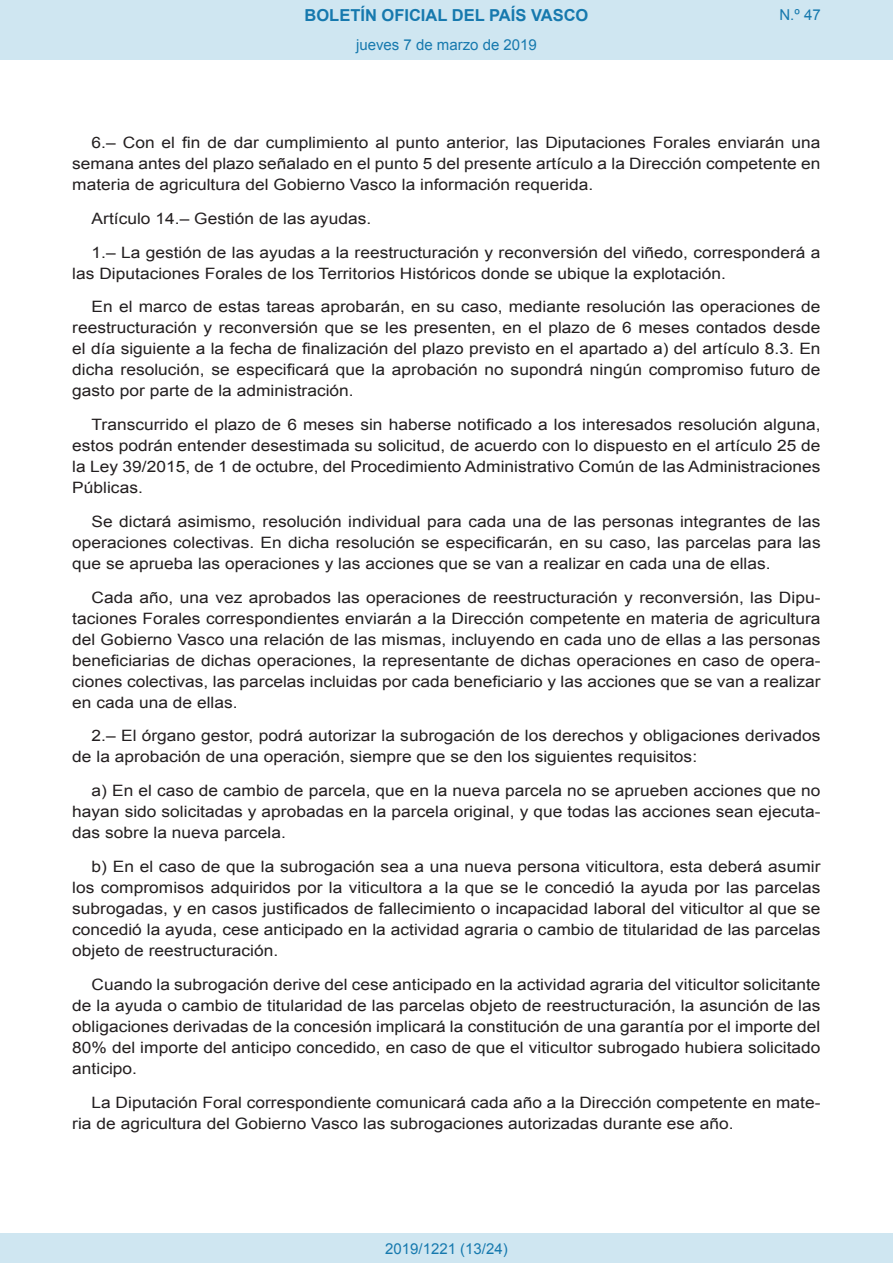
<style>
.page{position:relative;width:893px;height:1263px;background:#fff}
.page>*{position:absolute;margin:0;border:0;box-sizing:border-box;transform-origin:0 0}
.t1{font:700 16.5px "Arial";color:#1679ae}
.BOPVDetalle{font:15.6px/21px "Arial";color:#231f20;text-align:justify;scale:1.11 1}
.Paginacion_Centro{font:15px "Arial";color:#1679ae}
</style>
<div class="page">
<div style="left:0;top:0;width:893px;height:60px;background:#cfe6f1"></div>
<div style="left:0;top:1233px;width:893px;height:30px;background:#cfe6f1"></div>
<p class="t1" style="left:305px;top:4px;width:285px">BOLETÍN OFICIAL DEL PAÍS VASCO</p>
<p class="Paginacion_Centro" style="left:356px;top:35px;width:182px">jueves 7 de marzo de 2019</p>
<p class="Paginacion_Centro" style="left:779px;top:5px;width:43px">N.º 47</p>
<p class="BOPVDetalle" style="left:72px;top:132px;width:676px;text-indent:19px">6.– Con el fin de dar cumplimiento al punto anterior, las Diputaciones Forales enviarán una semana antes del plazo señalado en el punto 5 del presente artículo a la Dirección competente en materia de agricultura del Gobierno Vasco la información requerida.</p>
<p class="BOPVDetalle" style="left:92px;top:208px;width:253px">Artículo 14.– Gestión de las ayudas.</p>
<p class="BOPVDetalle" style="left:72px;top:242px;width:676px;text-indent:19px">1.– La gestión de las ayudas a la reestructuración y reconversión del viñedo, corresponderá a las Diputaciones Forales de los Territorios Históricos donde se ubique la explotación.</p>
<p class="BOPVDetalle" style="left:72px;top:297px;width:676px;text-indent:19px">En el marco de estas tareas aprobarán, en su caso, mediante resolución las operaciones de reestructuración y reconversión que se les presenten, en el plazo de 6 meses contados desde el día siguiente a la fecha de finalización del plazo previsto en el apartado a) del artículo 8.3. En dicha resolución, se especificará que la aprobación no supondrá ningún compromiso futuro de gasto por parte de la administración.</p>
<p class="BOPVDetalle" style="left:72px;top:414px;width:676px;text-indent:19px">Transcurrido el plazo de 6 meses sin haberse notificado a los interesados resolución alguna, estos podrán entender desestimada su solicitud, de acuerdo con lo dispuesto en el artículo 25 de la Ley 39/2015, de 1 de octubre, del Procedimiento Administrativo Común de las Administraciones Públicas.</p>
<p class="BOPVDetalle" style="left:72px;top:511px;width:676px;text-indent:19px">Se dictará asimismo, resolución individual para cada una de las personas integrantes de las operaciones colectivas. En dicha resolución se especificarán, en su caso, las parcelas para las que se aprueba las operaciones y las acciones que se van a realizar en cada una de ellas.</p>
<p class="BOPVDetalle" style="left:72px;top:587px;width:676px;text-indent:19px">Cada año, una vez aprobados las operaciones de reestructuración y reconversión, las Dipu&shy;taciones Forales correspondientes enviarán a la Dirección competente en materia de agricultura del Gobierno Vasco una relación de las mismas, incluyendo en cada uno de ellas a las personas beneficiarias de dichas operaciones, la representante de dichas operaciones en caso de opera&shy;ciones colectivas, las parcelas incluidas por cada beneficiario y las acciones que se van a realizar en cada una de ellas.</p>
<p class="BOPVDetalle" style="left:72px;top:726px;width:676px;text-indent:19px">2.– El órgano gestor, podrá autorizar la subrogación de los derechos y obligaciones derivados de la aprobación de una operación, siempre que se den los siguientes requisitos:</p>
<p class="BOPVDetalle" style="left:72px;top:780px;width:676px;text-indent:19px">a) En el caso de cambio de parcela, que en la nueva parcela no se aprueben acciones que no hayan sido solicitadas y aprobadas en la parcela original, y que todas las acciones sean ejecuta&shy;das sobre la nueva parcela.</p>
<p class="BOPVDetalle" style="left:72px;top:856px;width:676px;text-indent:19px">b) En el caso de que la subrogación sea a una nueva persona viticultora, esta deberá asumir los compromisos adquiridos por la viticultora a la que se le concedió la ayuda por las parcelas subrogadas, y en casos justificados de fallecimiento o incapacidad laboral del viticultor al que se concedió la ayuda, cese anticipado en la actividad agraria o cambio de titularidad de las parcelas objeto de reestructuración.</p>
<p class="BOPVDetalle" style="left:72px;top:974px;width:676px;text-indent:19px">Cuando la subrogación derive del cese anticipado en la actividad agraria del viticultor solicitante de la ayuda o cambio de titularidad de las parcelas objeto de reestructuración, la asunción de las obligaciones derivadas de la concesión implicará la constitución de una garantía por el importe del 80% del importe del anticipo concedido, en caso de que el viticultor subrogado hubiera solicitado anticipo.</p>
<p class="BOPVDetalle" style="left:72px;top:1092px;width:676px;text-indent:19px">La Diputación Foral correspondiente comunicará cada año a la Dirección competente en mate&shy;ria de agricultura del Gobierno Vasco las subrogaciones autorizadas durante ese año.</p>
<p class="Paginacion_Centro" style="left:385px;top:1238px;width:124px">2019/1221 (13/24)</p>
</div>
